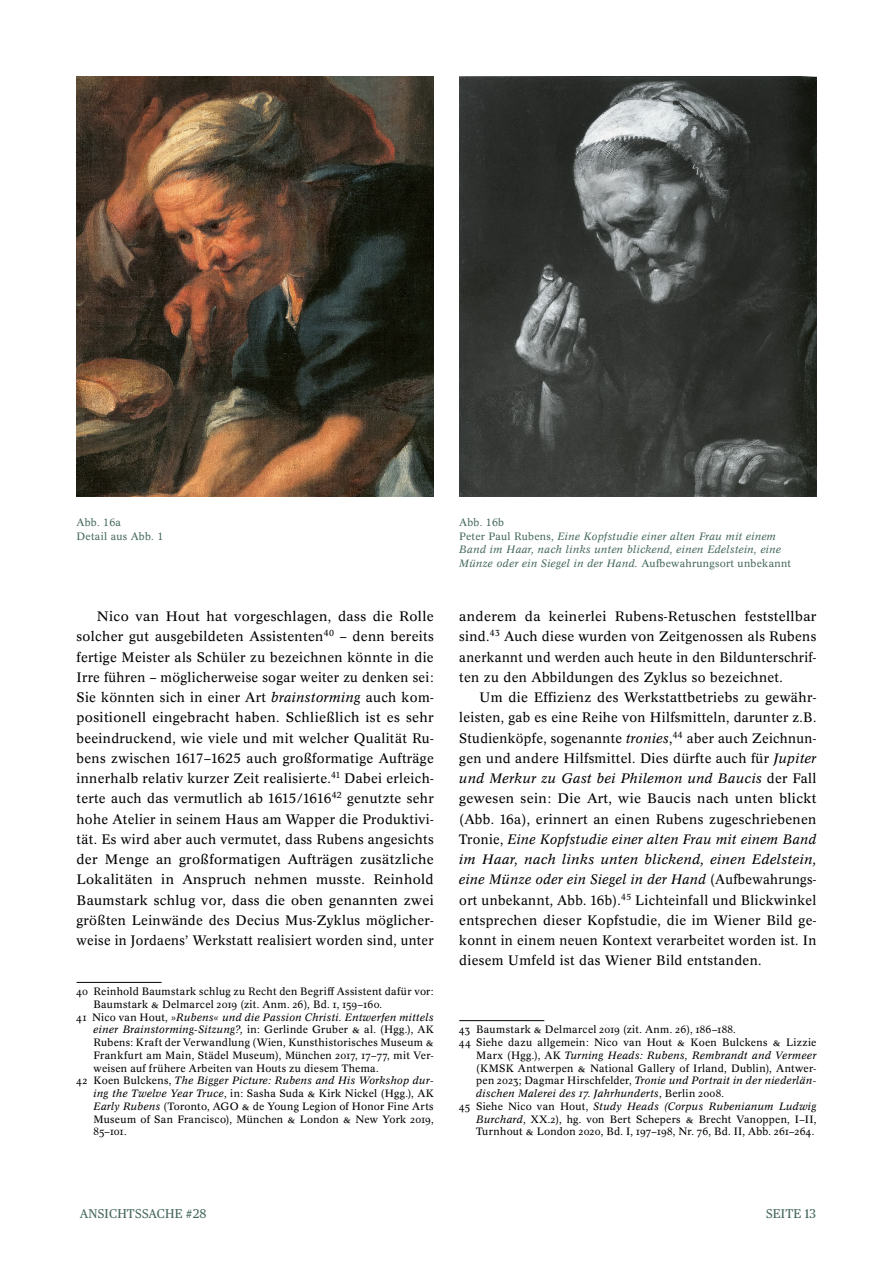
<style>
.page{position:relative;width:893px;height:1263px;background:#fff}
.page>*{position:absolute;margin:0;border:0;box-sizing:border-box;transform-origin:0 0}
.t1{font:13.5px/20.2px "Concorde BQ";letter-spacing:.025em;color:#000;text-align:justify}
.t2{font:12.75px "Publico Text";letter-spacing:.015em;color:#46695d}
.t3{font:10.5px "Concorde BQ";letter-spacing:.025em;color:#000}
.t4{font:italic 10.5px "Concorde BQ";letter-spacing:.025em;color:#000}
.t5{font:italic 10.5px/13.5px "Concorde BQ";letter-spacing:.025em;color:#46695d}
.t6{font:10.5px/13.5px "Concorde BQ";letter-spacing:.025em;color:#46695d}
.s1{font-style:italic}
.s2{font-style:normal}
</style>
<div class="page">
<hr style="left:77px;top:982px;width:85px;height:1px;background:#000">
<img style="left:459px;top:77px;width:357px;height:420px">
<hr style="left:459px;top:1020px;width:85px;height:1px;background:#000">
<img style="left:77px;top:77px;width:357px;height:420px">
<p class="t6" style="left:77px;top:516px;width:88px">Abb. 16a<br>Detail aus Abb. 1</p>
<p class="t1" style="left:77px;top:606px;width:359px;text-indent:20px">Nico van Hout hat vorgeschlagen, dass die Rolle solcher gut ausgebildeten Assistenten<sup>40</sup> – denn bereits fertige Meister als Schüler zu bezeichnen könnte in die Irre führen – möglicherweise sogar weiter zu denken sei:<br>Sie könnten sich in einer Art <span class="s1">brainstorming</span> auch kom&shy;positionell eingebracht haben. Schließlich ist es sehr beeindruckend, wie viele und mit welcher Qualität Ru&shy;bens zwischen 1617–1625 auch großformatige Aufträge innerhalb relativ kurzer Zeit realisierte.<sup>41</sup> Dabei erleich&shy;terte auch das vermutlich ab 1615/1616<sup>42</sup> genutzte sehr hohe Atelier in seinem Haus am Wapper die Produktivi&shy;tät. Es wird aber auch vermutet, dass Rubens angesichts der Menge an großformatigen Aufträgen zusätzliche Lokalitäten in Anspruch nehmen musste. Reinhold Baumstark schlug vor, dass die oben genannten zwei größten Leinwände des Decius Mus-Zyklus möglicher&shy;weise in Jordaens’ Werkstatt realisiert worden sind, unter</p>
<p class="t3" style="left:77px;top:985px;width:359px">40 Reinhold Baumstark schlug zu Recht den Begriff Assistent dafür vor:</p>
<p class="t3" style="left:94px;top:998px;width:290px">Baumstark &amp; Delmarcel 2019 (zit. Anm. 26), Bd. 1, 159–160.</p>
<p class="t4" style="left:77px;top:1011px;width:359px"><span class="s2">41 Nico van Hout,</span> »Rubens« und die Passion Christi. Entwerfen mittels</p>
<p class="t3" style="left:94px;top:1024px;width:342px"><span class="s1">einer Brainstorming-Sitzung?,</span> in: Gerlinde Gruber &amp; al. (Hgg.), AK</p>
<p class="t3" style="left:94px;top:1036px;width:342px">Rubens: Kraft der Verwandlung (Wien, Kunsthistorisches Museum &amp;</p>
<p class="t3" style="left:94px;top:1049px;width:342px">Frankfurt am Main, Städel Museum), München 2017, 17–77, mit Ver-</p>
<p class="t3" style="left:94px;top:1062px;width:287px">weisen auf frühere Arbeiten van Houts zu diesem Thema.</p>
<p class="t4" style="left:77px;top:1074px;width:359px"><span class="s2">42 Koen Bulckens,</span> The Bigger Picture: Rubens and His Workshop dur-</p>
<p class="t3" style="left:94px;top:1087px;width:342px"><span class="s1">ing the Twelve Year Truce</span>, in: Sasha Suda &amp; Kirk Nickel (Hgg.), AK</p>
<p class="t3" style="left:94px;top:1100px;width:342px"><span class="s1">Early Rubens</span> (Toronto, AGO &amp; de Young Legion of Honor Fine Arts</p>
<p class="t3" style="left:94px;top:1113px;width:342px">Museum of San Francisco), München &amp; London &amp; New York 2019,</p>
<p class="t3" style="left:94px;top:1126px;width:35px">85–101.</p>
<p class="t5" style="left:459px;top:516px;width:333px"><span class="s2">Abb. 16b<br>Peter Paul Rubens,</span> Eine Kopfstudie einer alten Frau mit einem Band im Haar, nach links unten blickend, einen Edelstein, eine Münze oder ein Siegel in der Hand. <span class="s2">Aufbewahrungsort unbekannt</span></p>
<p class="t1" style="left:459px;top:606px;width:359px">anderem da keinerlei Rubens-Retuschen feststellbar sind.<sup>43</sup> Auch diese wurden von Zeitgenossen als Rubens anerkannt und werden auch heute in den Bildunterschrif&shy;ten zu den Abbildungen des Zyklus so bezeichnet.</p>
<p class="t1" style="left:459px;top:687px;width:359px;text-indent:20px">Um die Effizienz des Werkstattbetriebs zu gewähr&shy;leisten, gab es eine Reihe von Hilfsmitteln, darunter z.B.<br>Studienköpfe, sogenannte <span class="s1">tronies</span>,<sup>44</sup> aber auch Zeichnun&shy;gen und andere Hilfsmittel. Dies dürfte auch für <span class="s1">Jupiter und Merkur zu Gast bei Philemon und Baucis</span> der Fall gewesen sein: Die Art, wie Baucis nach unten blickt (Abb. 16a), erinnert an einen Rubens zugeschriebenen Tronie, <span class="s1">Eine Kopfstudie einer alten Frau mit einem Band im Haar, nach links unten blickend, einen Edelstein, eine Münze oder ein Siegel in der Hand</span> (Aufbewahrungs&shy;ort unbekannt, Abb. 16b).<sup>45</sup> Lichteinfall und Blickwinkel entsprechen dieser Kopfstudie, die im Wiener Bild ge&shy;konnt in einem neuen Kontext verarbeitet worden ist. In diesem Umfeld ist das Wiener Bild entstanden.</p>
<p class="t3" style="left:459px;top:1024px;width:278px">43 Baumstark &amp; Delmarcel 2019 (zit. Anm. 26), 186–188.</p>
<p class="t3" style="left:459px;top:1036px;width:359px">44 Siehe dazu allgemein: Nico van Hout &amp; Koen Bulckens &amp; Lizzie</p>
<p class="t4" style="left:476px;top:1049px;width:342px"><span class="s2">Marx (Hgg.), AK</span> Turning Heads: Rubens, Rembrandt and Vermeer</p>
<p class="t3" style="left:476px;top:1062px;width:342px">(KMSK Antwerpen &amp; National Gallery of Irland, Dublin), Antwer-</p>
<p class="t4" style="left:476px;top:1074px;width:342px"><span class="s2">pen 2023; Dagmar Hirschfelder,</span> Tronie und Portrait in der niederlän-</p>
<p class="t4" style="left:476px;top:1087px;width:249px">dischen Malerei des 17. Jahrhunderts<span class="s2">, Berlin 2008.</span></p>
<p class="t4" style="left:459px;top:1100px;width:359px"><span class="s2">45 Siehe Nico van Hout,</span> Study Heads (Corpus Rubenianum Ludwig</p>
<p class="t3" style="left:476px;top:1113px;width:342px"><span class="s1">Burchard</span>, XX.2), hg. von Bert Schepers &amp; Brecht Vanoppen, I–II,</p>
<p class="t3" style="left:476px;top:1126px;width:340px">Turnhout &amp; London 2020, Bd. I, 197–198, Nr. 76, Bd. II, Abb. 261–264.</p>
<p class="t2" style="left:80px;top:1204px;width:128px">ANSICHTSSACHE #28</p>
<p class="t2" style="left:766px;top:1204px;width:52px">SEITE 13</p>
</div>
